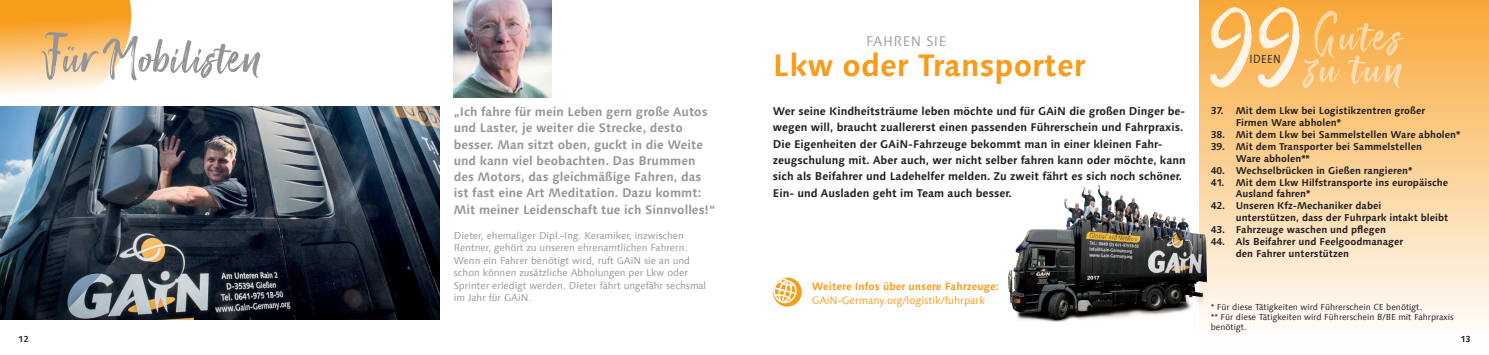
<style>
.page{position:relative;width:1489px;height:355px;background:#fff}
.page>*{position:absolute;margin:0;border:0;box-sizing:border-box;transform-origin:0 0}
.t1{font:61.25px "Smithen";color:#939598;scale:.93 1}
.t2{font:700 31.25px "Linotype Syntax Com";color:#f89c1c}
.t3{font:14px "Linotype Syntax Com";letter-spacing:.04em;color:#9d9fa2}
.t4{font:700 12.5px/16.2px "Linotype Syntax Com";color:#95979a}
.t5{font:11.75px "Linotype Syntax Com";letter-spacing:.05em;color:#231f20;scale:.86 1}
.t6{font:700 11.25px/16.2px "Linotype Syntax Com";color:#231f20}
.t7{font:10.62px "Linotype Syntax Com";color:#f89c1c}
.t8{font:700 10.62px "Linotype Syntax Com";color:#f89c1c}
.t9{font:700 10px/11.9px "Linotype Syntax Com";color:#231f20}
.t10{font:10px/12.5px "Linotype Syntax Com";color:#95979a}
.t11{font:8.75px/10px "Linotype Syntax Com";color:#231f20}
.t12{font:700 8.75px "Linotype Syntax Com";color:#231f20}
</style>
<div class="page">
<svg style="left:0;top:0;width:131px;height:94px"></svg>
<div style="left:1199px;top:0;width:289px;height:354px;background:linear-gradient(to bottom,#f8a737,#fff)"></div>
<svg style="left:1209px;top:6px;width:195px;height:83px"></svg>
<img style="left:0;top:107px;width:439px;height:212px">
<img style="left:454px;top:0;width:97px;height:98px">
<svg style="left:772px;top:277px;width:29px;height:29px"></svg>
<svg style="left:773px;top:278px;width:23px;height:25px"></svg>
<img style="left:1008px;top:178px;width:205px;height:149px">
<h1 class="t1" style="left:41px;top:19px;width:239px">Für Mobilisten</h1>
<p class="t4" style="left:454px;top:103px;width:263px">„Ich fahre für mein Leben gern große Autos und Laster, je weiter die Strecke, desto besser. Man sitzt oben, guckt in die Weite und kann viel beobachten. Das Brummen des Motors, das gleichmäßige Fahren, das ist fast eine Art Meditation. Dazu kommt:<br>Mit meiner Leidenschaft tue ich Sinnvolles!“</p>
<p class="t10" style="left:454px;top:229px;width:254px">Dieter, ehemaliger Dipl.-Ing. Keramiker, inzwischen Rentner, gehört zu unseren ehrenamtlichen Fahrern.<br>Wenn ein Fahrer benötigt wird, ruft GAiN sie an und schon können zusätzliche Abholungen per Lkw oder Sprinter erledigt werden. Dieter fährt ungefähr sechsmal im Jahr für GAiN.</p>
<h3 class="t3" style="left:866px;top:32px;width:82px">FAHREN SIE</h3>
<h2 class="t2" style="left:772px;top:45px;width:314px">Lkw oder Transporter</h2>
<p class="t5" style="left:1249px;top:51px;width:38px">IDEEN</p>
<p class="t6" style="left:772px;top:103px;width:414px">Wer seine Kindheitsträume leben möchte und für GAiN die großen Dinger be&shy;wegen will, braucht zuallererst einen passenden Führerschein und Fahrpraxis.<br>Die Eigenheiten der GAiN-Fahrzeuge bekommt man in einer kleinen Fahr&shy;zeugschulung mit. Aber auch, wer nicht selber fahren kann oder möchte, kann sich als Beifahrer und Ladehelfer melden. Zu zweit fährt es sich noch schöner.<br>Ein- und Ausladen geht im Team auch besser.</p>
<p class="t9" style="left:1235px;top:104px;width:191px;text-indent:-25px">37. Mit dem Lkw bei Logistikzentren großer<br>Firmen Ware abholen*</p>
<p class="t9" style="left:1210px;top:128px;width:251px">38. Mit dem Lkw bei Sammelstellen Ware abholen*</p>
<p class="t9" style="left:1235px;top:140px;width:188px;text-indent:-25px">39. Mit dem Transporter bei Sammelstellen<br>Ware abholen**</p>
<p class="t9" style="left:1210px;top:164px;width:203px">40. Wechselbrücken in Gießen rangieren*</p>
<p class="t9" style="left:1235px;top:176px;width:214px;text-indent:-25px">41. Mit dem Lkw Hilfstransporte ins europäische<br>Ausland fahren*</p>
<p class="t9" style="left:1235px;top:199px;width:214px;text-indent:-25px">42. Unseren Kfz-Mechaniker dabei<br>unterstützen, dass der Fuhrpark intakt bleibt</p>
<p class="t9" style="left:1210px;top:223px;width:177px">43. Fahrzeuge waschen und pflegen</p>
<p class="t9" style="left:1235px;top:235px;width:169px;text-indent:-25px">44. Als Beifahrer und Feelgoodmanager den Fahrer unterstützen</p>
<p class="t8" style="left:811px;top:279px;width:188px">Weitere Infos über unsere Fahrzeuge:</p>
<p class="t7" style="left:811px;top:293px;width:174px">GAiN-Germany.org/logistik/fuhrpark</p>
<p class="t11" style="left:1210px;top:301px;width:244px">* Für diese Tätigkeiten wird Führerschein CE benötigt.<br>** Für diese Tätigkeiten wird Führerschein B/BE mit Fahrpraxis benötigt.</p>
<p class="t12" style="left:18px;top:333px;width:12px">12</p>
<p class="t12" style="left:1460px;top:333px;width:12px">13</p>
</div>
